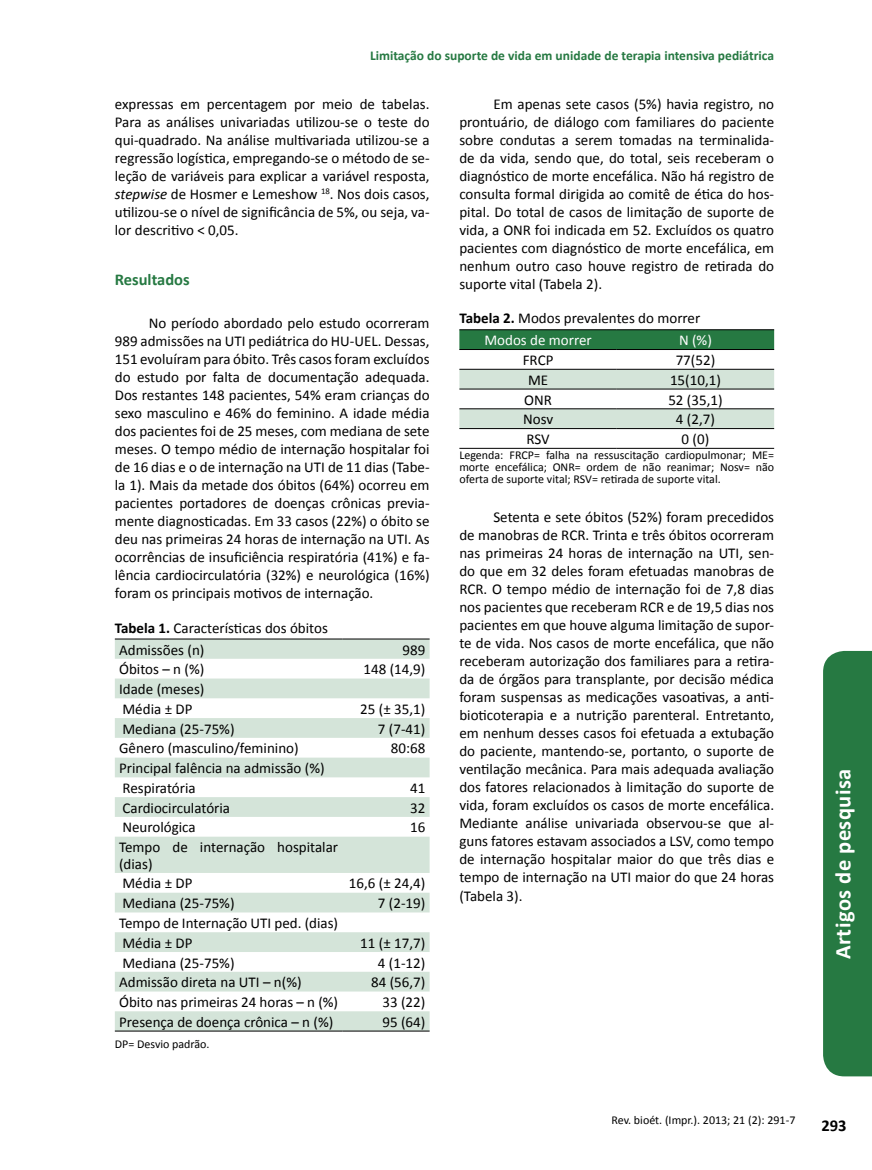
<style>
.page{position:relative;width:872px;height:1170px;background:#fff}
.page>*{position:absolute;margin:0;border:0;box-sizing:border-box;transform-origin:0 0}
.t1{font:700 22.5px "Calibri";letter-spacing:.02em;color:#fff}
.t2{font:700 16.5px "Calibri";color:#267942}
.t3{font:700 16.5px "Calibri";color:#000}
.t4{font:15px/18px "Calibri";color:#000}
.t5{font:15px "Calibri";color:#fff}
.t6{font:700 13.5px "Calibri";color:#267942}
.t7{font:12px/12px "Calibri";color:#000;text-align:justify}
.s1{font-style:italic}
.s2{font-weight:700}
.s3{color:#fff}
</style>
<div class="page">
<div style="left:823px;top:651px;width:49px;height:425px;background:#267942"></div>
<svg style="left:115px;top:639px;width:314px;height:391px;fill:#d4e4d9"></svg>
<hr style="left:115px;top:638px;width:227px;height:1px;background:#000">
<hr style="left:342px;top:638px;width:87px;height:1px;background:#000">
<hr style="left:115px;top:1030px;width:227px;height:1px;background:#000">
<hr style="left:342px;top:1030px;width:87px;height:1px;background:#000">
<div style="left:459px;top:330px;width:315px;height:19px;background:#267942"></div>
<svg style="left:459px;top:370px;width:315px;height:58px"></svg>
<hr style="left:459px;top:329px;width:158px;height:1px;background:#000">
<hr style="left:617px;top:329px;width:157px;height:1px;background:#000">
<hr style="left:459px;top:349px;width:158px;height:1px;background:#000">
<hr style="left:617px;top:349px;width:157px;height:1px;background:#000">
<hr style="left:459px;top:369px;width:158px;height:1px;background:#000">
<hr style="left:617px;top:369px;width:157px;height:1px;background:#000">
<hr style="left:459px;top:388px;width:158px;height:1px;background:#000">
<hr style="left:617px;top:388px;width:157px;height:1px;background:#000">
<hr style="left:459px;top:408px;width:158px;height:1px;background:#000">
<hr style="left:617px;top:408px;width:157px;height:1px;background:#000">
<hr style="left:459px;top:428px;width:158px;height:1px;background:#000">
<hr style="left:617px;top:428px;width:157px;height:1px;background:#000">
<hr style="left:459px;top:448px;width:158px;height:1px;background:#000">
<hr style="left:617px;top:448px;width:157px;height:1px;background:#000">
<p class="t6" style="left:370px;top:47px;width:405px">Limitação do suporte de vida em unidade de terapia intensiva pediátrica</p>
<p class="t4" style="left:115px;top:95px;width:316px;text-align:justify">expressas em percentagem por meio de tabelas.<br>Para as análises univariadas utilizou-se o teste do qui-quadrado. Na análise multivariada utilizou-se a regressão logística, empregando-se o método de se&shy;leção de variáveis para explicar a variável resposta, <span class="s1">stepwise</span> de Hosmer e Lemeshow <sup>18</sup>. Nos dois casos, utilizou-se o nível de significância de 5%, ou seja, va&shy;lor descritivo &lt; 0,05.</p>
<p class="t2" style="left:115px;top:269px;width:76px">Resultados</p>
<p class="t4" style="left:115px;top:314px;width:316px;text-align:justify;text-indent:34px">No período abordado pelo estudo ocorreram 989 admissões na UTI pediátrica do HU-UEL. Dessas, 151 evoluíram para óbito. Três casos foram excluídos do estudo por falta de documentação adequada.<br>Dos restantes 148 pacientes, 54% eram crianças do sexo masculino e 46% do feminino. A idade média dos pacientes foi de 25 meses, com mediana de sete meses. O tempo médio de internação hospitalar foi de 16 dias e o de internação na UTI de 11 dias (Tabe&shy;la 1). Mais da metade dos óbitos (64%) ocorreu em pacientes portadores de doenças crônicas previa&shy;mente diagnosticadas. Em 33 casos (22%) o óbito se deu nas primeiras 24 horas de internação na UTI. As ocorrências de insuficiência respiratória (41%) e fa&shy;lência cardiocirculatória (32%) e neurológica (16%) foram os principais motivos de internação.</p>
<p class="t4" style="left:115px;top:616px;width:215px;line-height:21.9px"><span class="s2">Tabela 1.</span> Características dos óbitos<br>Admissões (n)</p>
<p class="t4" style="left:402px;top:640px;width:24px">989</p>
<p class="t4" style="left:119px;top:660px;width:87px">Óbitos – n (%)</p>
<p class="t4" style="left:363px;top:660px;width:63px">148 (14,9)</p>
<p class="t4" style="left:119px;top:679px;width:87px;line-height:19.8px">Idade (meses)<br>Média ± DP</p>
<p class="t4" style="left:360px;top:699px;width:67px">25 (± 35,1)</p>
<p class="t4" style="left:122px;top:719px;width:114px">Mediana (25-75%)</p>
<p class="t4" style="left:378px;top:719px;width:49px">7 (7-41)</p>
<p class="t4" style="left:119px;top:739px;width:181px">Gênero (masculino/feminino)</p>
<p class="t4" style="left:391px;top:739px;width:36px">80:68</p>
<p class="t4" style="left:119px;top:758px;width:207px;line-height:19.8px">Principal falência na admissão (%)<br>Respiratória</p>
<p class="t4" style="left:410px;top:778px;width:17px">41</p>
<p class="t4" style="left:122px;top:798px;width:109px">Cardiocirculatória</p>
<p class="t4" style="left:410px;top:798px;width:17px">32</p>
<p class="t4" style="left:122px;top:818px;width:75px">Neurológica</p>
<p class="t4" style="left:410px;top:818px;width:17px">16</p>
<p class="t4" style="left:119px;top:839px;width:220px;line-height:16.5px">Tempo de internação hospitalar (dias)</p>
<p class="t4" style="left:122px;top:874px;width:72px">Média ± DP</p>
<p class="t4" style="left:349px;top:874px;width:78px">16,6 (± 24,4)</p>
<p class="t4" style="left:122px;top:894px;width:114px">Mediana (25-75%)</p>
<p class="t4" style="left:378px;top:894px;width:49px">7 (2-19)</p>
<p class="t4" style="left:119px;top:913px;width:220px;line-height:19.8px">Tempo de Internação UTI ped. (dias)<br>Média ± DP</p>
<p class="t4" style="left:360px;top:933px;width:67px">11 (± 17,7)</p>
<p class="t4" style="left:122px;top:953px;width:114px">Mediana (25-75%)</p>
<p class="t4" style="left:378px;top:953px;width:49px">4 (1-12)</p>
<p class="t4" style="left:119px;top:973px;width:184px">Admissão direta na UTI – n(%)</p>
<p class="t4" style="left:371px;top:973px;width:56px">84 (56,7)</p>
<p class="t4" style="left:119px;top:993px;width:220px">Óbito nas primeiras 24 horas – n (%)</p>
<p class="t4" style="left:382px;top:993px;width:44px">33 (22)</p>
<p class="t4" style="left:119px;top:1012px;width:216px">Presença de doença crônica – n (%)</p>
<p class="t4" style="left:382px;top:1012px;width:44px">95 (64)</p>
<p class="t7" style="left:115px;top:1037px;width:96px">DP= Desvio padrão.</p>
<p class="t4" style="left:459px;top:95px;width:316px;text-align:justify;text-indent:34px">Em apenas sete casos (5%) havia registro, no prontuário, de diálogo com familiares do paciente sobre condutas a serem tomadas na terminalida&shy;de da vida, sendo que, do total, seis receberam o diagnóstico de morte encefálica. Não há registro de consulta formal dirigida ao comitê de ética do hos&shy;pital. Do total de casos de limitação de suporte de vida, a ONR foi indicada em 52. Excluídos os quatro pacientes com diagnóstico de morte encefálica, em nenhum outro caso houve registro de retirada do suporte vital (Tabela 2).</p>
<p class="t4" style="left:484px;top:307px;width:217px;line-height:21.9px;text-indent:-25px"><span class="s2">Tabela 2.</span> Modos prevalentes do morrer<br><span class="s3">Modos de morrer</span></p>
<p class="t5" style="left:679px;top:331px;width:34px">N (%)</p>
<p class="t4" style="left:523px;top:351px;width:32px">FRCP</p>
<p class="t4" style="left:675px;top:351px;width:41px">77(52)</p>
<p class="t4" style="left:528px;top:371px;width:22px">ME</p>
<p class="t4" style="left:670px;top:371px;width:52px">15(10,1)</p>
<p class="t4" style="left:524px;top:390px;width:29px">ONR</p>
<p class="t4" style="left:668px;top:390px;width:56px">52 (35,1)</p>
<p class="t4" style="left:523px;top:410px;width:32px">Nosv</p>
<p class="t4" style="left:676px;top:410px;width:41px">4 (2,7)</p>
<p class="t4" style="left:526px;top:430px;width:25px">RSV</p>
<p class="t4" style="left:681px;top:430px;width:29px">0 (0)</p>
<p class="t7" style="left:459px;top:449px;width:316px">Legenda: FRCP= falha na ressuscitação cardiopulmonar; ME= morte encefálica; ONR= ordem de não reanimar; Nosv= não oferta de suporte vital; RSV= retirada de suporte vital.</p>
<p class="t4" style="left:459px;top:508px;width:316px;text-align:justify;text-indent:34px">Setenta e sete óbitos (52%) foram precedidos de manobras de RCR. Trinta e três óbitos ocorreram nas primeiras 24 horas de internação na UTI, sen&shy;do que em 32 deles foram efetuadas manobras de RCR. O tempo médio de internação foi de 7,8 dias nos pacientes que receberam RCR e de 19,5 dias nos pacientes em que houve alguma limitação de supor&shy;te de vida. Nos casos de morte encefálica, que não receberam autorização dos familiares para a retira&shy;da de órgãos para transplante, por decisão médica foram suspensas as medicações vasoativas, a anti&shy;bioticoterapia e a nutrição parenteral. Entretanto, em nenhum desses casos foi efetuada a extubação do paciente, mantendo-se, portanto, o suporte de ventilação mecânica. Para mais adequada avaliação dos fatores relacionados à limitação do suporte de vida, foram excluídos os casos de morte encefálica.<br>Mediante análise univariada observou-se que al&shy;guns fatores estavam associados a LSV, como tempo de internação hospitalar maior do que três dias e tempo de internação na UTI maior do que 24 horas (Tabela 3).</p>
<p class="t7" style="left:611px;top:1114px;width:185px">Rev. bioét. (Impr.). 2013; 21 (2): 291-7</p>
<h1 class="t1" style="left:828px;top:959px;width:192px;rotate:-90deg">Artigos de pesquisa</h1>
<p class="t3" style="left:821px;top:1115px;width:27px">293</p>
</div>
